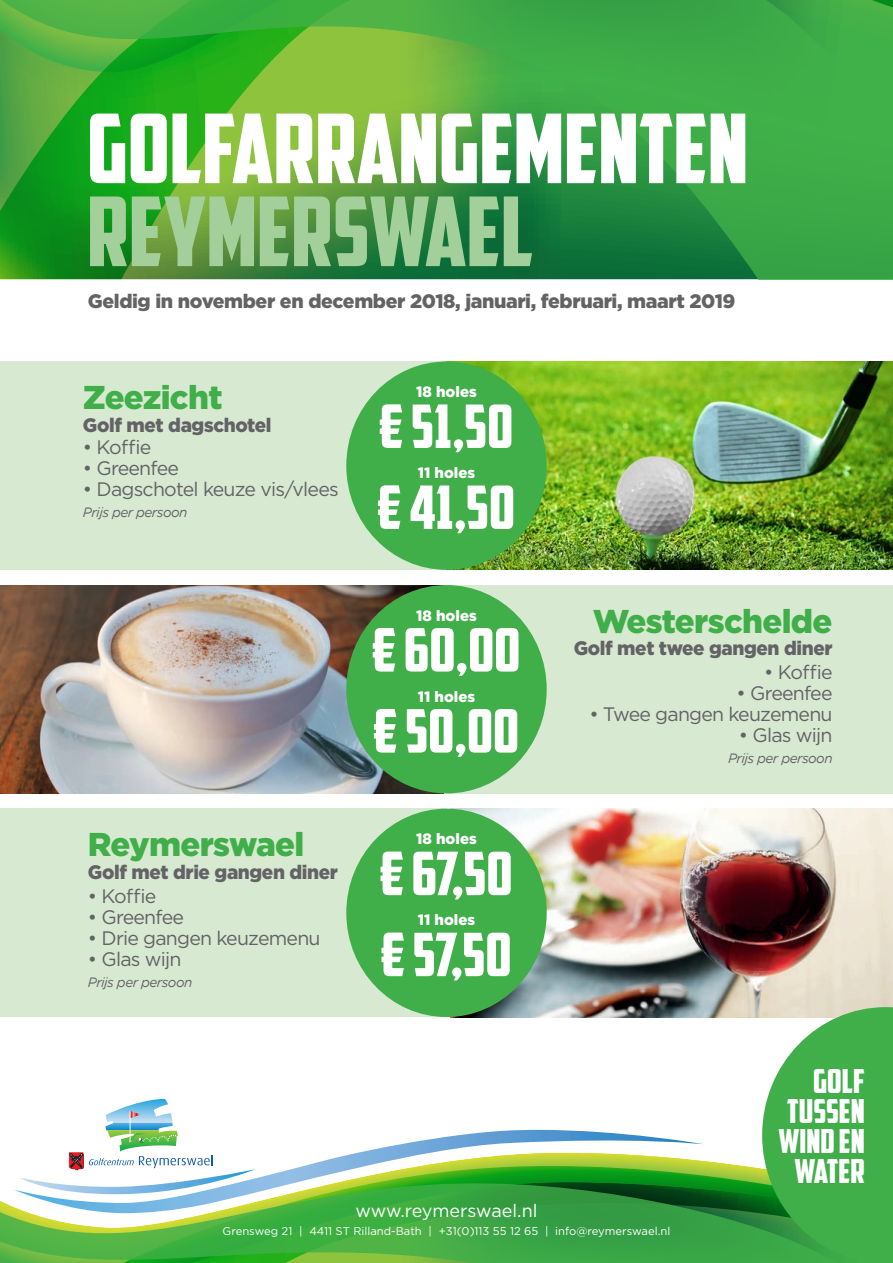
<style>
.page{position:relative;width:893px;height:1263px;background:#fff}
.page>*{position:absolute;margin:0;border:0;box-sizing:border-box;transform-origin:0 0}
.t1{font:96px/82.9px "American Captain";color:#fff}
.t2{font:60px "American Captain";color:#fff}
.t3{font:33.3px "American Captain";color:#fff}
.t4{font:900 33px "Gotham";letter-spacing:-.02em;color:#40ae49}
.t5{font:19.5px "Gotham";letter-spacing:-.04em;color:#636366}
.t6{font:900 19.5px "Gotham";letter-spacing:-.02em;color:#636366}
.t7{font:18px "Gotham";color:#fff}
.t8{font:900 15px "Gotham";color:#fff}
.t9{font:italic 13.5px "Gotham";letter-spacing:-.04em;color:#636366}
.t10{font:11.25px "Gotham";color:#fff}
.s1{color:#a3cf9a}
</style>
<div class="page">
<div style="left:0;top:809px;width:446px;height:208px;background:#d8e9d2"></div>
<div style="left:0;top:361px;width:446px;height:209px;background:#d8e9d2"></div>
<div style="left:446px;top:585px;width:447px;height:208px;background:#d8e9d2"></div>
<img style="left:456px;top:361px;width:437px;height:209px">
<img style="left:0;top:585px;width:437px;height:208px">
<img style="left:456px;top:809px;width:437px;height:208px">
<div style="left:346px;top:361px;width:201px;height:209px;background:#40ae49;border-radius:50%"></div>
<div style="left:346px;top:585px;width:201px;height:208px;background:#40ae49;border-radius:50%"></div>
<div style="left:346px;top:809px;width:201px;height:208px;background:#40ae49;border-radius:50%"></div>
<svg style="left:0;top:0;width:893px;height:279px;background:#3fa23b"></svg>
<svg style="left:0;top:1183px;width:762px;height:80px;background:#4eae49"></svg>
<svg style="left:14px;top:1130px;width:690px;height:83px"></svg>
<svg style="left:762px;top:1007px;width:131px;height:256px;background:#51b359"></svg>
<svg style="left:19px;top:1099px;width:237px;height:97px"></svg>
<p class="t1" style="left:87px;top:107px;width:662px">GOLFARRANGEMENTEN<br><span class="s1">REYMERSWAEL</span></p>
<p class="t6" style="left:88px;top:287px;width:649px">Geldig in november en december 2018, januari, februari, maart 2019</p>
<p class="t4" style="left:83px;top:375px;width:141px">Zeezicht</p>
<p class="t6" style="left:83px;top:411px;width:190px">Golf met dagschotel</p>
<p class="t5" style="left:83px;top:435px;width:70px">• Koffie</p>
<p class="t5" style="left:83px;top:456px;width:98px">• Greenfee</p>
<p class="t5" style="left:83px;top:477px;width:257px">• Dagschotel keuze vis/vlees</p>
<p class="t9" style="left:83px;top:505px;width:106px">Prijs per persoon</p>
<p class="t4" style="left:88px;top:822px;width:218px">Reymerswael</p>
<p class="t6" style="left:88px;top:858px;width:252px">Golf met drie gangen diner</p>
<p class="t5" style="left:88px;top:883px;width:70px">• Koffie</p>
<p class="t5" style="left:88px;top:904px;width:98px">• Greenfee</p>
<p class="t5" style="left:88px;top:925px;width:234px">• Drie gangen keuzemenu</p>
<p class="t5" style="left:88px;top:946px;width:95px">• Glas wijn</p>
<p class="t9" style="left:88px;top:974px;width:106px">Prijs per persoon</p>
<p class="t8" style="left:416px;top:381px;width:62px">18 holes</p>
<p class="t2" style="left:380px;top:390px;width:135px">€ 51,50</p>
<p class="t8" style="left:418px;top:462px;width:59px">11 holes</p>
<p class="t2" style="left:378px;top:471px;width:139px">€ 41,50</p>
<p class="t8" style="left:416px;top:605px;width:62px">18 holes</p>
<p class="t2" style="left:373px;top:614px;width:149px">€ 60,00</p>
<p class="t8" style="left:418px;top:686px;width:59px">11 holes</p>
<p class="t2" style="left:374px;top:695px;width:147px">€ 50,00</p>
<p class="t8" style="left:416px;top:828px;width:62px">18 holes</p>
<p class="t2" style="left:380px;top:837px;width:134px">€ 67,50</p>
<p class="t8" style="left:418px;top:909px;width:59px">11 holes</p>
<p class="t2" style="left:381px;top:918px;width:132px">€ 57,50</p>
<p class="t4" style="left:593px;top:598px;width:241px">Westerschelde</p>
<p class="t6" style="left:574px;top:635px;width:260px">Golf met twee gangen diner</p>
<p class="t5" style="left:764px;top:660px;width:70px">• Koffie</p>
<p class="t5" style="left:736px;top:681px;width:98px">• Greenfee</p>
<p class="t5" style="left:589px;top:702px;width:245px">• Twee gangen keuzemenu</p>
<p class="t5" style="left:739px;top:723px;width:95px">• Glas wijn</p>
<p class="t9" style="left:728px;top:751px;width:106px">Prijs per persoon</p>
<p class="t3" style="left:813px;top:1061px;width:53px">GOLF</p>
<p class="t3" style="left:787px;top:1091px;width:80px">TUSSEN</p>
<p class="t3" style="left:778px;top:1121px;width:88px">WIND EN</p>
<p class="t3" style="left:794px;top:1151px;width:72px">WATER</p>
<p class="t7" style="left:355px;top:1199px;width:183px">www.reymerswael.nl</p>
<p class="t10" style="left:223px;top:1224px;width:449px">Grensweg 21 | 4411 ST Rilland-Bath | +31(0)113 55 12 65 | info@reymerswael.nl</p>
</div>
